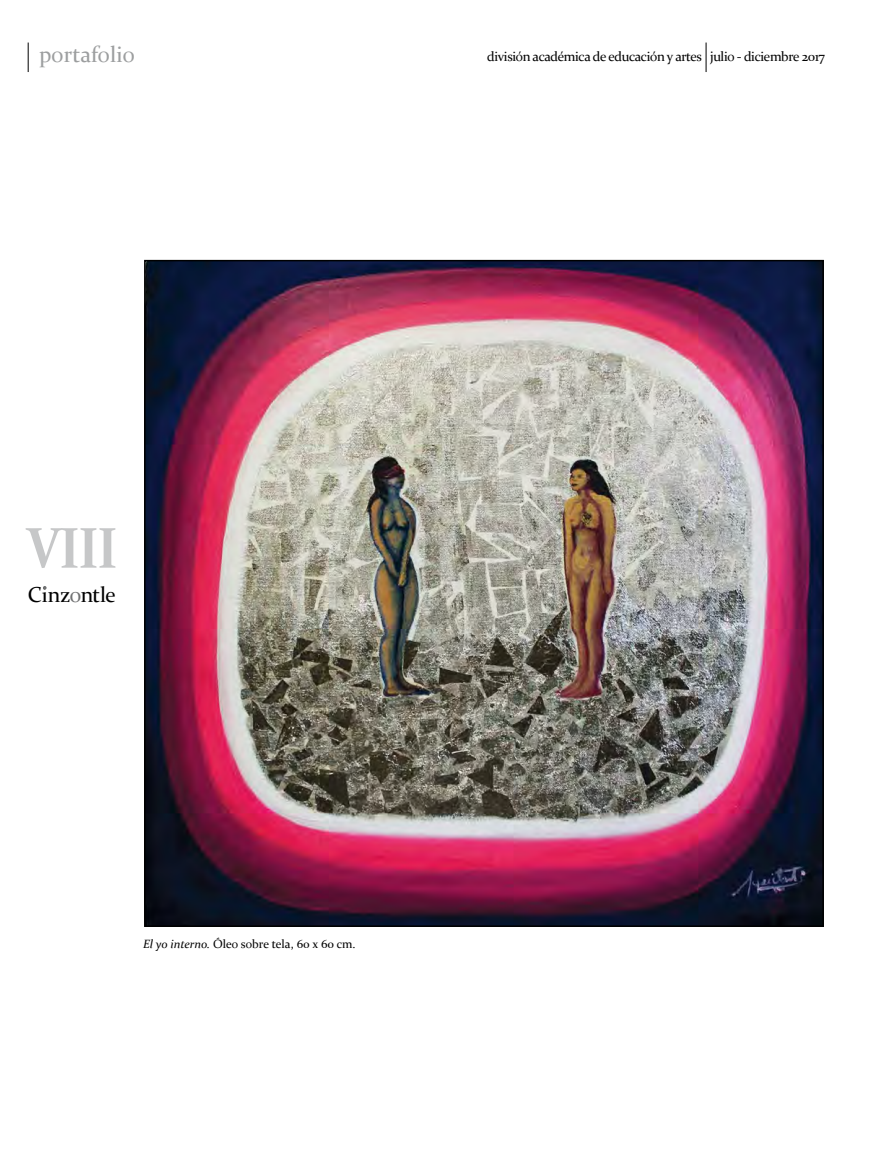
<style>
.page{position:relative;width:893px;height:1170px;background:#fff}
.page>*{position:absolute;margin:0;border:0;box-sizing:border-box;transform-origin:0 0}
.t1{font:700 57.75px "Constantia";color:#c6c7c8;scale:.91 1}
.t2{font:22.5px "Constantia";color:#9c9e9f}
.t3{font:21.6px "Constantia";letter-spacing:-.02em;color:#000}
.t4{font:13.5px "Constantia";letter-spacing:-.03em;color:#000}
.t5{font:12px "Constantia";color:#000}
.s1{color:#707172}
.s2{font-style:italic}
</style>
<div class="page">
<svg style="left:28px;top:43px;width:1px;height:29px"></svg>
<svg style="left:706px;top:43px;width:1px;height:29px"></svg>
<svg style="left:43px;top:586px;width:4px;height:3px"></svg>
<img style="left:147px;top:263px;width:674px;height:660px">
<h2 class="t2" style="left:39px;top:39px;width:97px">portafolio</h2>
<p class="t4" style="left:487px;top:47px;width:339px">división académica de educación y artes julio - diciembre 2017</p>
<h1 class="t1" style="left:26px;top:508px;width:102px">VIII</h1>
<h3 class="t3" style="left:28px;top:579px;width:89px">Cinz<span class="s1">o</span>ntle</h3>
<p class="t5" style="left:143px;top:935px;width:214px"><span class="s2">El yo interno.</span> Óleo sobre tela, 60 x 60 cm.</p>
</div>
